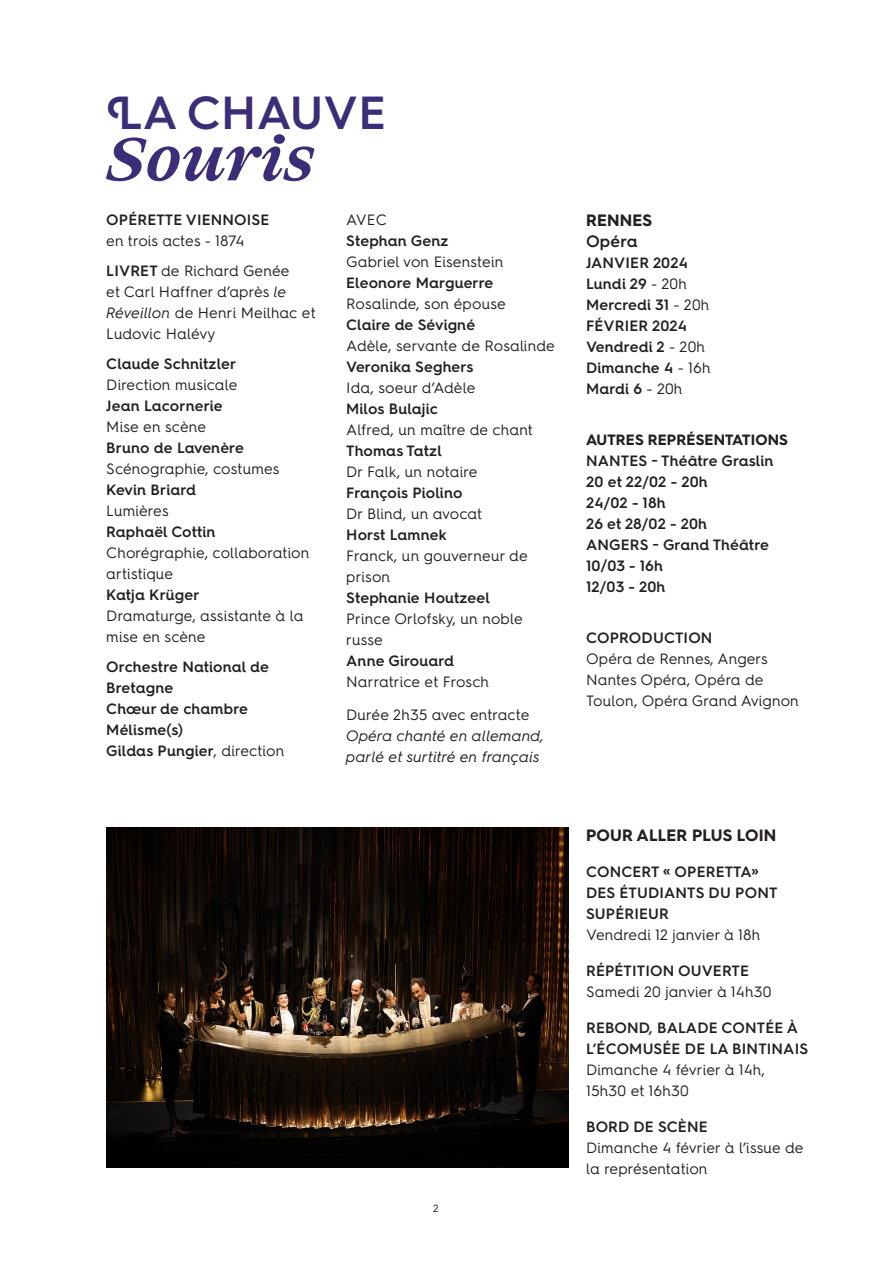
<style>
.page{position:relative;width:893px;height:1263px;background:#fff}
.page>*{position:absolute;margin:0;border:0;box-sizing:border-box;transform-origin:0 0}
.t1{font:italic 700 60px "Big Daily Short";letter-spacing:.01em;color:#3d2d78}
.t2{font:600 46.5px "Hurme Geometric Sans 4";letter-spacing:.005em;color:#3d2d78}
.t3{font:700 16.5px "Hurme Geometric Sans 4";letter-spacing:.01em;color:#231f20}
.t4{font:600 16.5px "Hurme Geometric Sans 4";letter-spacing:.01em;color:#231f20}
.t5{font:15px/21px "Hurme Geometric Sans 4";letter-spacing:.01em;color:#231f20}
.t6{font:600 15px/21px "Hurme Geometric Sans 4";letter-spacing:.01em;color:#231f20}
.t7{font:italic 15px/21px "Hurme Geometric Sans 4";letter-spacing:.01em;color:#231f20}
.t8{font:700 15px "Hurme Geometric Sans 4";letter-spacing:.01em;color:#231f20}
.t9{font:10.5px "Hurme Geometric Sans 4";color:#231f20}
.s1{font-weight:600}
.s2{font-style:italic}
.s3{font-weight:400}
</style>
<div class="page">
<img style="left:106px;top:827px;width:462px;height:340px">
<p class="t2" style="left:106px;top:80px;width:281px">LA CHAUVE</p>
<p class="t1" style="left:106px;top:121px;width:210px">Souris</p>
<p class="t6" style="left:106px;top:209px;width:165px">OPÉRETTE VIENNOISE</p>
<p class="t5" style="left:106px;top:230px;width:139px">en trois actes - 1874</p>
<p class="t5" style="left:106px;top:260px;width:185px"><span class="s1">LIVRET</span> de Richard Genée</p>
<p class="t5" style="left:106px;top:281px;width:182px">et Carl Haffner d’après <span class="s2">le</span></p>
<p class="t5" style="left:106px;top:302px;width:211px"><span class="s2">Réveillon</span> de Henri Meilhac et</p>
<p class="t5" style="left:106px;top:323px;width:111px">Ludovic Halévy</p>
<p class="t6" style="left:106px;top:353px;width:132px">Claude Schnitzler</p>
<p class="t5" style="left:106px;top:374px;width:133px">Direction musicale</p>
<p class="t6" style="left:106px;top:395px;width:118px">Jean Lacornerie</p>
<p class="t5" style="left:106px;top:416px;width:101px">Mise en scène</p>
<p class="t6" style="left:106px;top:437px;width:139px">Bruno de Lavenère</p>
<p class="t5" style="left:106px;top:458px;width:175px">Scénographie, costumes</p>
<p class="t6" style="left:106px;top:479px;width:91px">Kevin Briard</p>
<p class="t5" style="left:106px;top:500px;width:64px">Lumières</p>
<p class="t6" style="left:106px;top:521px;width:111px">Raphaël Cottin</p>
<p class="t5" style="left:106px;top:542px;width:205px">Chorégraphie, collaboration artistique</p>
<p class="t6" style="left:106px;top:584px;width:95px">Katja Krüger</p>
<p class="t5" style="left:106px;top:605px;width:199px">Dramaturge, assistante à la</p>
<p class="t5" style="left:106px;top:626px;width:101px">mise en scène</p>
<p class="t6" style="left:106px;top:656px;width:164px">Orchestre National de</p>
<p class="t6" style="left:106px;top:677px;width:68px">Bretagne</p>
<p class="t6" style="left:106px;top:698px;width:143px">Chœur de chambre</p>
<p class="t6" style="left:106px;top:719px;width:78px">Mélisme(s)</p>
<p class="t6" style="left:106px;top:740px;width:180px">Gildas Pungier<span class="s3">, direction</span></p>
<p class="t5" style="left:346px;top:209px;width:42px">AVEC</p>
<p class="t6" style="left:346px;top:230px;width:104px">Stephan Genz</p>
<p class="t5" style="left:346px;top:251px;width:159px">Gabriel von Eisenstein</p>
<p class="t6" style="left:346px;top:272px;width:149px">Eleonore Marguerre</p>
<p class="t5" style="left:346px;top:293px;width:161px">Rosalinde, son épouse</p>
<p class="t6" style="left:346px;top:314px;width:130px">Claire de Sévigné</p>
<p class="t5" style="left:346px;top:335px;width:210px">Adèle, servante de Rosalinde</p>
<p class="t6" style="left:346px;top:356px;width:129px">Veronika Seghers</p>
<p class="t5" style="left:346px;top:377px;width:131px">Ida, soeur d’Adèle</p>
<p class="t6" style="left:346px;top:398px;width:93px">Milos Bulajic</p>
<p class="t5" style="left:346px;top:419px;width:188px">Alfred, un maître de chant</p>
<p class="t6" style="left:346px;top:440px;width:97px">Thomas Tatzl</p>
<p class="t5" style="left:346px;top:461px;width:133px">Dr Falk, un notaire</p>
<p class="t6" style="left:346px;top:482px;width:118px">François Piolino</p>
<p class="t5" style="left:346px;top:503px;width:138px">Dr Blind, un avocat</p>
<p class="t6" style="left:346px;top:524px;width:102px">Horst Lamnek</p>
<p class="t5" style="left:346px;top:545px;width:183px">Franck, un gouverneur de</p>
<p class="t5" style="left:346px;top:566px;width:46px">prison</p>
<p class="t6" style="left:346px;top:587px;width:145px">Stephanie Houtzeel</p>
<p class="t5" style="left:346px;top:608px;width:178px">Prince Orlofsky, un noble</p>
<p class="t5" style="left:346px;top:629px;width:38px">russe</p>
<p class="t6" style="left:346px;top:650px;width:110px">Anne Girouard</p>
<p class="t5" style="left:346px;top:671px;width:144px">Narratrice et Frosch</p>
<p class="t5" style="left:346px;top:704px;width:185px">Durée 2h35 avec entracte</p>
<p class="t7" style="left:346px;top:725px;width:200px">Opéra chanté en allemand, parlé et surtitré en français</p>
<p class="t9" style="left:433px;top:1201px;width:7px">2</p>
<p class="t3" style="left:586px;top:209px;width:67px">RENNES</p>
<p class="t4" style="left:586px;top:230px;width:53px">Opéra</p>
<p class="t6" style="left:586px;top:252px;width:103px">JANVIER 2024<br>Lundi 29 <span class="s3">- 20h</span></p>
<p class="t6" style="left:586px;top:294px;width:125px">Mercredi 31 <span class="s3">- 20h<br></span>FÉVRIER 2024</p>
<p class="t6" style="left:586px;top:336px;width:126px">Vendredi 2 <span class="s3">- 20h<br></span>Dimanche 4 <span class="s3">- 16h</span></p>
<p class="t6" style="left:586px;top:378px;width:98px">Mardi 6 <span class="s3">- 20h</span></p>
<p class="t8" style="left:586px;top:429px;width:203px">AUTRES REPRÉSENTATIONS</p>
<p class="t6" style="left:586px;top:450px;width:189px">NANTES - Théâtre Graslin</p>
<p class="t6" style="left:586px;top:471px;width:123px">20 et 22/02 - 20h</p>
<p class="t6" style="left:586px;top:492px;width:81px">24/02 - 18h</p>
<p class="t6" style="left:586px;top:513px;width:123px">26 et 28/02 - 20h</p>
<p class="t6" style="left:586px;top:534px;width:184px">ANGERS - Grand Théâtre</p>
<p class="t6" style="left:586px;top:555px;width:78px">10/03 - 16h</p>
<p class="t6" style="left:586px;top:576px;width:81px">12/03 - 20h</p>
<p class="t6" style="left:586px;top:627px;width:128px">COPRODUCTION</p>
<p class="t5" style="left:586px;top:648px;width:214px">Opéra de Rennes, Angers<br>Nantes Opéra, Opéra de<br>Toulon, Opéra Grand Avignon</p>
<p class="t3" style="left:586px;top:823px;width:192px">POUR ALLER PLUS LOIN</p>
<p class="t6" style="left:586px;top:861px;width:193px">CONCERT « OPERETTA»<br>DES ÉTUDIANTS DU PONT<br>SUPÉRIEUR<br><span class="s3">Vendredi 12 janvier à 18h</span></p>
<p class="t5" style="left:586px;top:960px;width:187px"><span class="s1">RÉPÉTITION OUVERTE<br></span>Samedi 20 janvier à 14h30</p>
<p class="t6" style="left:586px;top:1017px;width:224px">REBOND, BALADE CONTÉE À<br>L’ÉCOMUSÉE DE LA BINTINAIS</p>
<p class="t5" style="left:586px;top:1059px;width:181px">Dimanche 4 février à 14h,<br>15h30 et 16h30</p>
<p class="t5" style="left:586px;top:1116px;width:219px"><span class="s1">BORD DE SCÈNE<br></span>Dimanche 4 février à l’issue de la représentation</p>
</div>
